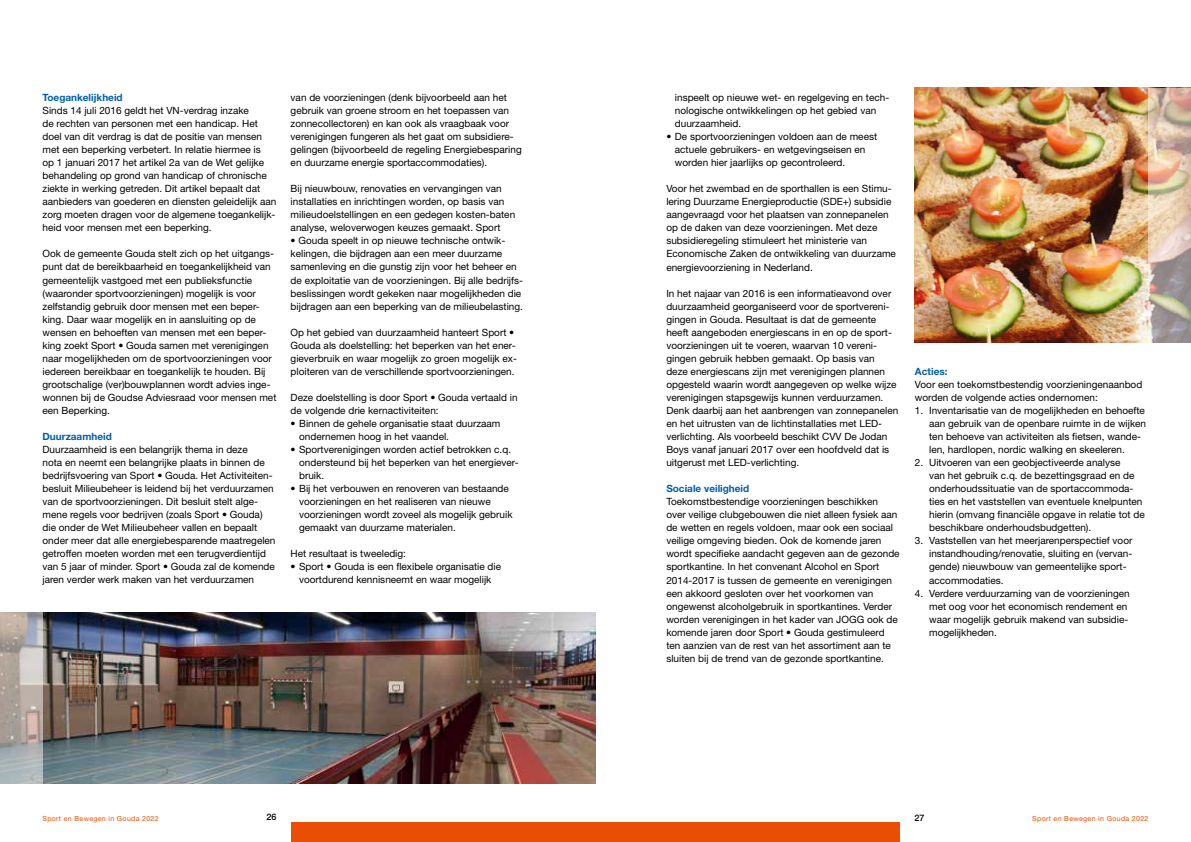
<style>
.page{position:relative;width:1191px;height:842px;background:#fff}
.page>*{position:absolute;margin:0;border:0;box-sizing:border-box;transform-origin:0 0}
.t1{font:10px/13px "Helvetica Neue LT Std";color:#000}
.t2{font:700 10px "Helvetica Neue LT Std";color:#005eaa}
.t3{font:500 9px "Helvetica Neue LT Std";color:#000}
.t4{font:7px "Helvetica Neue LT Std";letter-spacing:.05em;color:#e94e04}
</style>
<div class="page">
<div style="left:291px;top:822px;width:304px;height:20px;background:#e94e04"></div>
<div style="left:595px;top:822px;width:305px;height:20px;background:#e94e04"></div>
<img style="left:43px;top:612px;width:552px;height:171px">
<img style="left:914px;top:88px;width:234px;height:254px">
<img style="left:1148px;top:88px;width:43px;height:255px">
<svg style="left:0;top:612px;width:43px;height:172px;background:#b4afaa"></svg>
<p class="t2" style="left:43px;top:91px;width:82px">Toegankelijkheid</p>
<p class="t1" style="left:43px;top:104px;width:235px">Sinds 14 juli 2016 geldt het VN-verdrag inzake<br>de rechten van personen met een handicap. Het doel van dit verdrag is dat de positie van mensen met een beperking verbetert. In relatie hiermee is<br>op 1 januari 2017 het artikel 2a van de Wet gelijke behandeling op grond van handicap of chronische ziekte in werking getreden. Dit artikel bepaalt dat aanbieders van goederen en diensten geleidelijk aan zorg moeten dragen voor de algemene toegankelijk&shy;heid voor mensen met een beperking.</p>
<p class="t1" style="left:43px;top:247px;width:235px">Ook de gemeente Gouda stelt zich op het uitgangs&shy;punt dat de bereikbaarheid en toegankelijkheid van gemeentelijk vastgoed met een publieksfunctie (waaronder sportvoorzieningen) mogelijk is voor zelfstandig gebruik door mensen met een beper&shy;king. Daar waar mogelijk en in aansluiting op de wensen en behoeften van mensen met een beper&shy;king zoekt Sport • Gouda samen met verenigingen naar mogelijkheden om de sportvoorzieningen voor iedereen bereikbaar en toegankelijk te houden. Bij grootschalige (ver)bouwplannen wordt advies inge&shy;wonnen bij de Goudse Adviesraad voor mensen met een Beperking.</p>
<p class="t2" style="left:43px;top:430px;width:71px">Duurzaamheid</p>
<p class="t1" style="left:43px;top:443px;width:234px">Duurzaamheid is een belangrijk thema in deze<br>nota en neemt een belangrijke plaats in binnen de bedrijfsvoering van Sport • Gouda. Het Activiteiten&shy;besluit Milieubeheer is leidend bij het verduurzamen van de sportvoorzieningen. Dit besluit stelt alge&shy;mene regels voor bedrijven (zoals Sport • Gouda) die onder de Wet Milieubeheer vallen en bepaalt onder meer dat alle energiebesparende maatregelen getroffen moeten worden met een terugverdientijd van 5 jaar of minder. Sport • Gouda zal de komende jaren verder werk maken van het verduurzamen</p>
<p class="t1" style="left:291px;top:91px;width:233px">van de voorzieningen (denk bijvoorbeeld aan het gebruik van groene stroom en het toepassen van zonnecollectoren) en kan ook als vraagbaak voor verenigingen fungeren als het gaat om subsidiere&shy;gelingen (bijvoorbeeld de regeling Energiebesparing en duurzame energie sportaccommodaties).</p>
<p class="t1" style="left:291px;top:182px;width:226px">Bij nieuwbouw, renovaties en vervangingen van installaties en inrichtingen worden, op basis van milieudoelstellingen en een gedegen kosten-baten analyse, weloverwogen keuzes gemaakt. Sport</p>
<p class="t1" style="left:291px;top:234px;width:234px">• Gouda speelt in op nieuwe technische ontwik&shy;kelingen, die bijdragen aan een meer duurzame samenleving en die gunstig zijn voor het beheer en de exploitatie van de voorzieningen. Bij alle bedrijfs&shy;beslissingen wordt gekeken naar mogelijkheden die bijdragen aan een beperking van de milieubelasting.</p>
<p class="t1" style="left:291px;top:325px;width:228px">Op het gebied van duurzaamheid hanteert Sport • Gouda als doelstelling: het beperken van het ener&shy;gieverbruik en waar mogelijk zo groen mogelijk ex&shy;ploiteren van de verschillende sportvoorzieningen.</p>
<p class="t1" style="left:291px;top:391px;width:228px">Deze doelstelling is door Sport • Gouda vertaald in de volgende drie kernactiviteiten:</p>
<p class="t1" style="left:299px;top:417px;width:203px;text-indent:-9px">• Binnen de gehele organisatie staat duurzaam ondernemen hoog in het vaandel.</p>
<p class="t1" style="left:299px;top:443px;width:221px;text-indent:-9px">• Sportverenigingen worden actief betrokken c.q. ondersteund bij het beperken van het energiever&shy;bruik.</p>
<p class="t1" style="left:299px;top:482px;width:215px;text-indent:-9px">• Bij het verbouwen en renoveren van bestaande voorzieningen en het realiseren van nieuwe voorzieningen wordt zoveel als mogelijk gebruik gemaakt van duurzame materialen.</p>
<p class="t1" style="left:291px;top:547px;width:117px">Het resultaat is tweeledig:</p>
<p class="t1" style="left:291px;top:560px;width:212px;text-align:center">• Sport • Gouda is een flexibele organisatie die voortdurend kennisneemt en waar mogelijk</p>
<p class="t1" style="left:675px;top:91px;width:216px">inspeelt op nieuwe wet- en regelgeving en tech&shy;nologische ontwikkelingen op het gebied van duurzaamheid.</p>
<p class="t1" style="left:675px;top:130px;width:204px;text-indent:-8px">• De sportvoorzieningen voldoen aan de meest actuele gebruikers- en wetgevingseisen en worden hier jaarlijks op gecontroleerd.</p>
<p class="t1" style="left:666px;top:182px;width:231px">Voor het zwembad en de sporthallen is een Stimu&shy;lering Duurzame Energieproductie (SDE+) subsidie aangevraagd voor het plaatsen van zonnepanelen op de daken van deze voorzieningen. Met deze subsidieregeling stimuleert het ministerie van Economische Zaken de ontwikkeling van duurzame energievoorziening in Nederland.</p>
<p class="t1" style="left:666px;top:286px;width:233px">In het najaar van 2016 is een informatieavond over duurzaamheid georganiseerd voor de sportvereni&shy;gingen in Gouda. Resultaat is dat de gemeente heeft aangeboden energiescans in en op de sport&shy;voorzieningen uit te voeren, waarvan 10 vereni&shy;gingen gebruik hebben gemaakt. Op basis van deze energiescans zijn met verenigingen plannen opgesteld waarin wordt aangegeven op welke wijze verenigingen stapsgewijs kunnen verduurzamen.<br>Denk daarbij aan het aanbrengen van zonnepanelen en het uitrusten van de lichtinstallaties met LED&shy;verlichting. Als voorbeeld beschikt CVV De Jodan Boys vanaf januari 2017 over een hoofdveld dat is uitgerust met LED-verlichting.</p>
<p class="t2" style="left:666px;top:482px;width:84px">Sociale veiligheid</p>
<p class="t1" style="left:666px;top:495px;width:235px">Toekomstbestendige voorzieningen beschikken over veilige clubgebouwen die niet alleen fysiek aan de wetten en regels voldoen, maar ook een sociaal veilige omgeving bieden. Ook de komende jaren wordt specifieke aandacht gegeven aan de gezonde sportkantine. In het convenant Alcohol en Sport 2014-2017 is tussen de gemeente en verenigingen een akkoord gesloten over het voorkomen van ongewenst alcoholgebruik in sportkantines. Verder worden verenigingen in het kader van JOGG ook de komende jaren door Sport • Gouda gestimuleerd ten aanzien van de rest van het assortiment aan te sluiten bij de trend van de gezonde sportkantine.</p>
<p class="t2" style="left:915px;top:365px;width:34px">Acties:</p>
<p class="t1" style="left:915px;top:378px;width:229px">Voor een toekomstbestendig voorzieningenaanbod worden de volgende acties ondernomen:</p>
<p class="t1" style="left:929px;top:404px;width:218px;text-indent:-14px">1. Inventarisatie van de mogelijkheden en behoefte aan gebruik van de openbare ruimte in de wijken ten behoeve van activiteiten als fietsen, wande&shy;len, hardlopen, nordic walking en skeeleren.</p>
<p class="t1" style="left:929px;top:456px;width:217px;text-indent:-14px">2. Uitvoeren van een geobjectiveerde analyse<br>van het gebruik c.q. de bezettingsgraad en de onderhoudssituatie van de sportaccommoda&shy;ties en het vaststellen van eventuele knelpunten hierin (omvang financiële opgave in relatie tot de beschikbare onderhoudsbudgetten).</p>
<p class="t1" style="left:929px;top:534px;width:205px;text-indent:-14px">3. Vaststellen van het meerjarenperspectief voor instandhouding/renovatie, sluiting en (vervan&shy;gende) nieuwbouw van gemeentelijke sport&shy;accommodaties.</p>
<p class="t1" style="left:929px;top:586px;width:202px;text-indent:-14px">4. Verdere verduurzaming van de voorzieningen met oog voor het economisch rendement en waar mogelijk gebruik makend van subsidie&shy;mogelijkheden.</p>
<p class="t4" style="left:43px;top:815px;width:118px">Sport en Bewegen in Gouda 2022</p>
<p class="t3" style="left:266px;top:812px;width:12px">26</p>
<p class="t3" style="left:914px;top:812px;width:12px">27</p>
<p class="t4" style="left:1032px;top:815px;width:118px">Sport en Bewegen in Gouda 2022</p>
</div>
